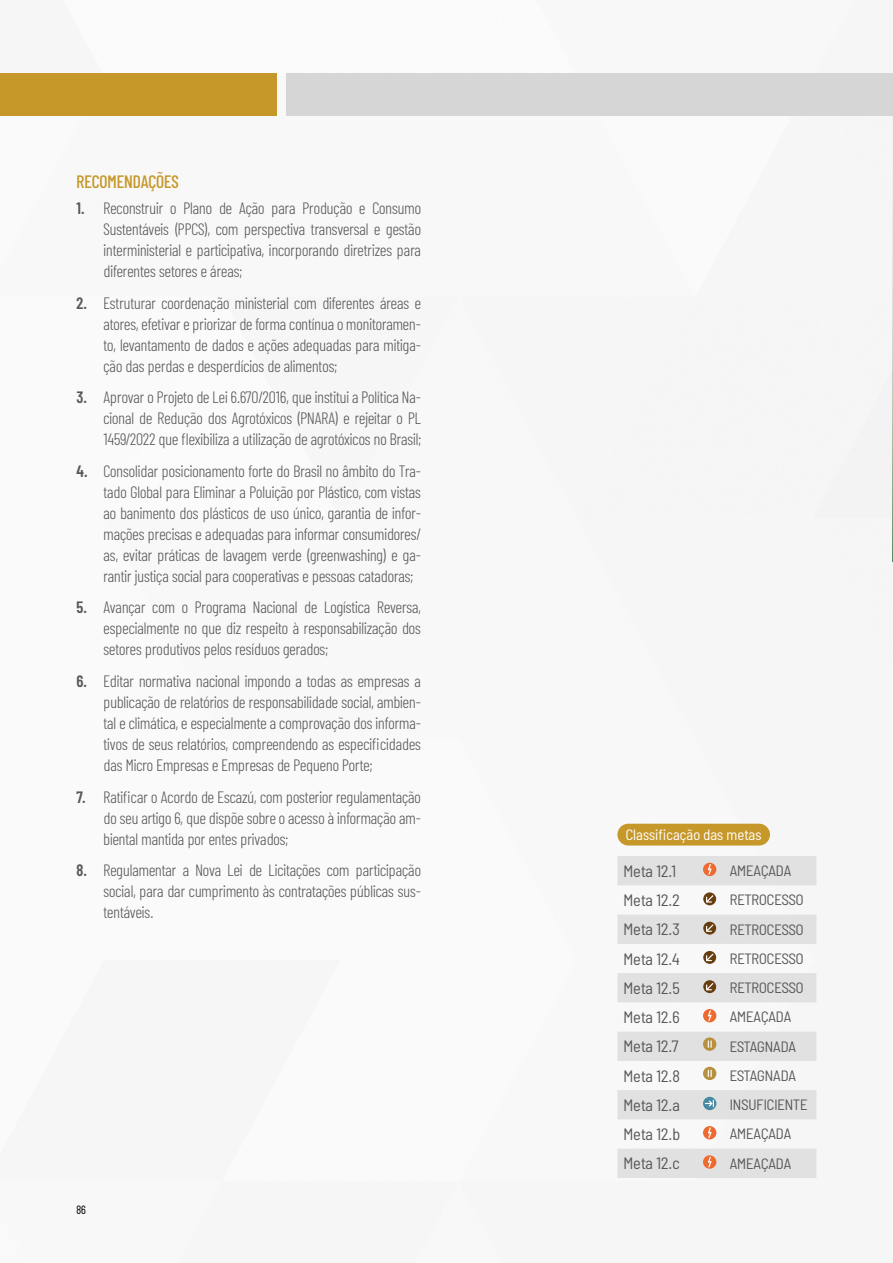
<style>
.page{position:relative;width:893px;height:1263px;background:#fff}
.page>*{position:absolute;margin:0;border:0;box-sizing:border-box;transform-origin:0 0}
.t1{font:500 18px "Barlow Condensed";color:#c69729}
.t2{font:300 16.5px/21px "Barlow Condensed";color:#575756;text-align:justify}
.t3{font:semi-condensed 16.5px "Barlow";color:#575756}
.t4{font:semi-condensed 15px "Barlow";color:#575756}
.t5{font:semi-condensed 15px "Barlow";color:#fff}
.t6{font:12px "Barlow Condensed";color:#000}
.s1{font-weight:600}
</style>
<div class="page">
<img style="left:286px;top:73px;width:607px;height:1105px">
<div style="left:0;top:73px;width:277px;height:43px;background:#c69729"></div>
<div style="left:287px;top:73px;width:606px;height:43px;background:#d6d6d6"></div>
<svg style="left:617px;top:856px;width:199px;height:322px;fill:#e1e1e1"></svg>
<div style="left:617px;top:824px;width:153px;height:21px;background:#c69729;border-radius:11px"></div>
<div style="left:703px;top:863px;width:13px;height:13px;background:#ed6a30;border-radius:50%"></div>
<svg style="left:708px;top:864px;width:4px;height:11px"></svg>
<svg style="left:703px;top:892px;width:13px;height:13px"></svg>
<svg style="left:706px;top:895px;width:7px;height:7px"></svg>
<svg style="left:703px;top:922px;width:13px;height:12px"></svg>
<svg style="left:706px;top:924px;width:7px;height:8px"></svg>
<svg style="left:703px;top:951px;width:13px;height:13px"></svg>
<svg style="left:706px;top:954px;width:7px;height:7px"></svg>
<svg style="left:703px;top:980px;width:13px;height:13px"></svg>
<svg style="left:706px;top:983px;width:7px;height:7px"></svg>
<div style="left:703px;top:1009px;width:13px;height:13px;background:#ed6a30;border-radius:50%"></div>
<svg style="left:708px;top:1010px;width:4px;height:11px"></svg>
<svg style="left:703px;top:1037px;width:13px;height:14px"></svg>
<svg style="left:708px;top:1040px;width:4px;height:8px"></svg>
<svg style="left:703px;top:1067px;width:13px;height:13px"></svg>
<svg style="left:708px;top:1070px;width:4px;height:7px"></svg>
<svg style="left:703px;top:1097px;width:13px;height:13px"></svg>
<svg style="left:705px;top:1100px;width:9px;height:7px"></svg>
<div style="left:703px;top:1126px;width:13px;height:13px;background:#ed6a30;border-radius:50%"></div>
<svg style="left:708px;top:1127px;width:4px;height:11px"></svg>
<div style="left:703px;top:1155px;width:13px;height:14px;background:#ed6a30;border-radius:50%"></div>
<svg style="left:708px;top:1156px;width:4px;height:11px"></svg>
<svg style="left:892px;top:72px;width:1px;height:489px"></svg>
<p class="t1" style="left:77px;top:169px;width:104px">RECOMENDAÇÕES</p>
<p class="t2" style="left:104px;top:197px;width:319px;text-indent:-27px"><span class="s1">1.</span> Reconstruir o Plano de Ação para Produção e Consumo Sustentáveis (PPCS), com perspectiva transversal e gestão interministerial e participativa, incorporando diretrizes para diferentes setores e áreas;</p>
<p class="t2" style="left:104px;top:291px;width:319px;text-indent:-27px"><span class="s1">2.</span> Estruturar coordenação ministerial com diferentes áreas e atores, efetivar e priorizar de forma contínua o monitoramen&shy;to, levantamento de dados e ações adequadas para mitiga&shy;ção das perdas e desperdícios de alimentos;</p>
<p class="t2" style="left:104px;top:386px;width:319px;text-indent:-27px"><span class="s1">3.</span> Aprovar o Projeto de Lei 6.670/2016, que institui a Política Na&shy;cional de Redução dos Agrotóxicos (PNARA) e rejeitar o PL 1459/2022 que flexibiliza a utilização de agrotóxicos no Brasil;</p>
<p class="t2" style="left:104px;top:459px;width:319px;text-indent:-27px"><span class="s1">4.</span> Consolidar posicionamento forte do Brasil no âmbito do Tra&shy;tado Global para Eliminar a Poluição por Plástico, com vistas ao banimento dos plásticos de uso único, garantia de infor&shy;mações precisas e adequadas para informar consumidores/ as, evitar práticas de lavagem verde (greenwashing) e ga&shy;rantir justiça social para cooperativas e pessoas catadoras;</p>
<p class="t2" style="left:104px;top:596px;width:319px;text-indent:-27px"><span class="s1">5.</span> Avançar com o Programa Nacional de Logística Reversa, especialmente no que diz respeito à responsabilização dos setores produtivos pelos resíduos gerados;</p>
<p class="t2" style="left:104px;top:669px;width:319px;text-indent:-27px"><span class="s1">6.</span> Editar normativa nacional impondo a todas as empresas a publicação de relatórios de responsabilidade social, ambien&shy;tal e climática, e especialmente a comprovação dos informa&shy;tivos de seus relatórios, compreendendo as especificidades das Micro Empresas e Empresas de Pequeno Porte;</p>
<p class="t2" style="left:104px;top:785px;width:319px;text-indent:-27px"><span class="s1">7.</span> Ratificar o Acordo de Escazú, com posterior regulamentação do seu artigo 6, que dispõe sobre o acesso à informação am&shy;biental mantida por entes privados;</p>
<p class="t2" style="left:104px;top:858px;width:319px;text-indent:-27px"><span class="s1">8.</span> Regulamentar a Nova Lei de Licitações com participação social, para dar cumprimento às contratações públicas sus&shy;tentáveis.</p>
<p class="t6" style="left:77px;top:1201px;width:11px">86</p>
<p class="t5" style="left:626px;top:823px;width:137px">Classificação das metas</p>
<p class="t3" style="left:623px;top:859px;width:54px">Meta 12.1</p>
<p class="t4" style="left:730px;top:860px;width:63px">AMEAÇADA</p>
<p class="t3" style="left:623px;top:888px;width:58px">Meta 12.2</p>
<p class="t4" style="left:730px;top:889px;width:75px">RETROCESSO</p>
<p class="t3" style="left:623px;top:917px;width:58px">Meta 12.3</p>
<p class="t4" style="left:730px;top:918px;width:75px">RETROCESSO</p>
<p class="t3" style="left:623px;top:947px;width:58px">Meta 12.4</p>
<p class="t4" style="left:730px;top:948px;width:75px">RETROCESSO</p>
<p class="t3" style="left:623px;top:976px;width:58px">Meta 12.5</p>
<p class="t4" style="left:730px;top:977px;width:75px">RETROCESSO</p>
<p class="t3" style="left:623px;top:1005px;width:58px">Meta 12.6</p>
<p class="t4" style="left:730px;top:1006px;width:63px">AMEAÇADA</p>
<p class="t3" style="left:623px;top:1034px;width:57px">Meta 12.7</p>
<p class="t4" style="left:730px;top:1035px;width:68px">ESTAGNADA</p>
<p class="t3" style="left:623px;top:1064px;width:58px">Meta 12.8</p>
<p class="t4" style="left:730px;top:1065px;width:68px">ESTAGNADA</p>
<p class="t3" style="left:623px;top:1093px;width:58px">Meta 12.a</p>
<p class="t4" style="left:730px;top:1094px;width:79px">INSUFICIENTE</p>
<p class="t3" style="left:623px;top:1122px;width:58px">Meta 12.b</p>
<p class="t4" style="left:730px;top:1123px;width:63px">AMEAÇADA</p>
<p class="t3" style="left:623px;top:1151px;width:58px">Meta 12.c</p>
<p class="t4" style="left:730px;top:1152px;width:63px">AMEAÇADA</p>
</div>
